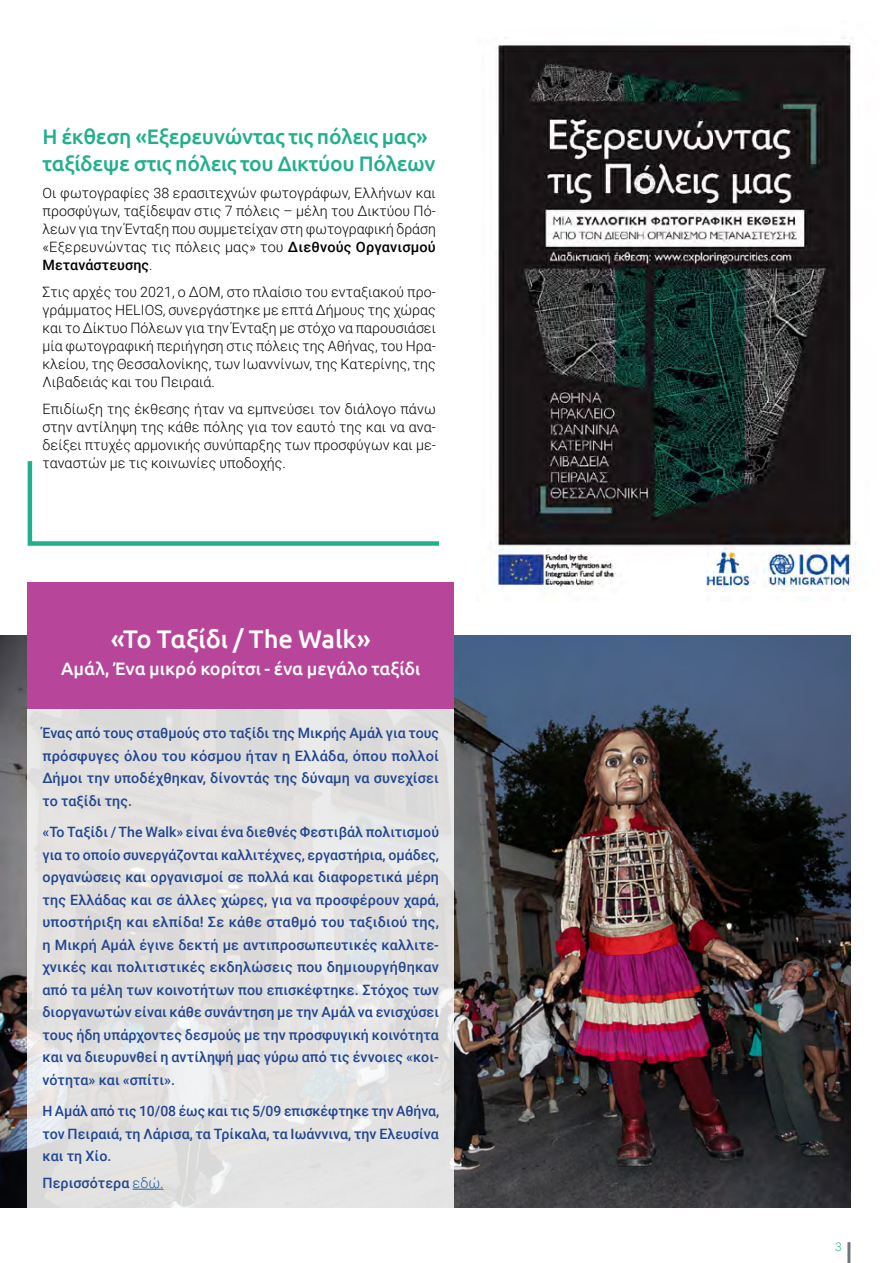
<style>
.page{position:relative;width:893px;height:1263px;background:#fff}
.page>*{position:absolute;margin:0;border:0;box-sizing:border-box;transform-origin:0 0}
.t1{font:500 25.5px "Ubuntu";color:#fff}
.t2{font:500 21px/27px "Ubuntu";letter-spacing:-.01em;color:#22af8d}
.t3{font:500 18px "Ubuntu";color:#fff}
.t4{font:500 14.25px/22.5px "Roboto";letter-spacing:.005em;color:#214590;text-align:justify}
.t5{font:300 14.25px/18px "Roboto";letter-spacing:.005em;color:#000;text-align:justify}
.t6{font:300 12px "Roboto";color:#22af8d}
.s1{font-weight:500}
.s2{font-weight:300;color:#215e9e}
</style>
<div class="page">
<hr style="left:847px;top:1242px;width:3px;height:21px;background:#6c767e">
<img style="left:0;top:635px;width:850px;height:572px">
<img style="left:483px;top:37px;width:371px;height:564px">
<svg style="left:28px;top:709px;width:426px;height:499px;background:#e2e1e0"></svg>
<div style="left:28px;top:583px;width:426px;height:126px;background:#b7469a"></div>
<hr style="left:133px;top:1189px;width:31px;height:1px;background:#215e9e">
<svg style="left:27px;top:461px;width:413px;height:85px"></svg>
<h2 class="t2" style="left:43px;top:122px;width:395px">Η έκθεση «Εξερευνώντας τις πόλεις μας» ταξίδεψε στις πόλεις του Δικτύου Πόλεων</h2>
<p class="t5" style="left:43px;top:183px;width:395px">Οι φωτογραφίες 38 ερασιτεχνών φωτογράφων, Ελλήνων και προσφύγων, ταξίδεψαν στις 7 πόλεις – μέλη του Δικτύου Πό&shy;λεων για την Ένταξη που συμμετείχαν στη φωτογραφική δράση «Εξερευνώντας τις πόλεις μας» του <span class="s1">Διεθνούς Οργανισμού Μετανάστευσης</span>.</p>
<p class="t5" style="left:43px;top:282px;width:395px">Στις αρχές του 2021, ο ΔΟΜ, στο πλαίσιο του ενταξιακού προ&shy;γράμματος HELIOS, συνεργάστηκε με επτά Δήμους της χώρας και το Δίκτυο Πόλεων για την Ένταξη με στόχο να παρουσιάσει μία φωτογραφική περιήγηση στις πόλεις της Αθήνας, του Ηρα&shy;κλείου, της Θεσσαλονίκης, των Ιωαννίνων, της Κατερίνης, της Λιβαδειάς και του Πειραιά.</p>
<p class="t5" style="left:43px;top:399px;width:395px">Επιδίωξη της έκθεσης ήταν να εμπνεύσει τον διάλογο πάνω στην αντίληψη της κάθε πόλης για τον εαυτό της και να ανα&shy;δείξει πτυχές αρμονικής συνύπαρξης των προσφύγων και με&shy;ταναστών με τις κοινωνίες υποδοχής.</p>
<h1 class="t1" style="left:111px;top:623px;width:261px">«Το Ταξίδι / The Walk»</h1>
<p class="t3" style="left:61px;top:657px;width:361px">Αμάλ, Ένα μικρό κορίτσι - ένα μεγάλο ταξίδι</p>
<p class="t4" style="left:43px;top:721px;width:398px">Ένας από τους σταθμούς στο ταξίδι της Μικρής Αμάλ για τους πρόσφυγες όλου του κόσμου ήταν η Ελλάδα, όπου πολλοί Δήμοι την υποδέχθηκαν, δίνοντάς της δύναμη να συνεχίσει το ταξίδι της.</p>
<p class="t4" style="left:43px;top:820px;width:398px">«Το Ταξίδι / The Walk» είναι ένα διεθνές Φεστιβάλ πολιτισμού για το οποίο συνεργάζονται καλλιτέχνες, εργαστήρια, ομάδες, οργανώσεις και οργανισμοί σε πολλά και διαφορετικά μέρη της Ελλάδας και σε άλλες χώρες, για να προσφέρουν χαρά, υποστήριξη και ελπίδα! Σε κάθε σταθμό του ταξιδιού της, η Μικρή Αμάλ έγινε δεκτή με αντιπροσωπευτικές καλλιτε&shy;χνικές και πολιτιστικές εκδηλώσεις που δημιουργήθηκαν από τα μέλη των κοινοτήτων που επισκέφτηκε. Στόχος των διοργανωτών είναι κάθε συνάντηση με την Αμάλ να ενισχύσει τους ήδη υπάρχοντες δεσμούς με την προσφυγική κοινότητα και να διευρυνθεί η αντίληψή μας γύρω από τις έννοιες «κοι&shy;νότητα» και «σπίτι».</p>
<p class="t4" style="left:43px;top:1099px;width:398px">Η Αμάλ από τις 10/08 έως και τις 5/09 επισκέφτηκε την Αθήνα, τον Πειραιά, τη Λάρισα, τα Τρίκαλα, τα Ιωάννινα, την Ελευσίνα και τη Χίο.</p>
<p class="t4" style="left:43px;top:1171px;width:123px">Περισσότερα <span class="s2">εδώ.</span></p>
<p class="t6" style="left:835px;top:1238px;width:8px">3</p>
</div>
